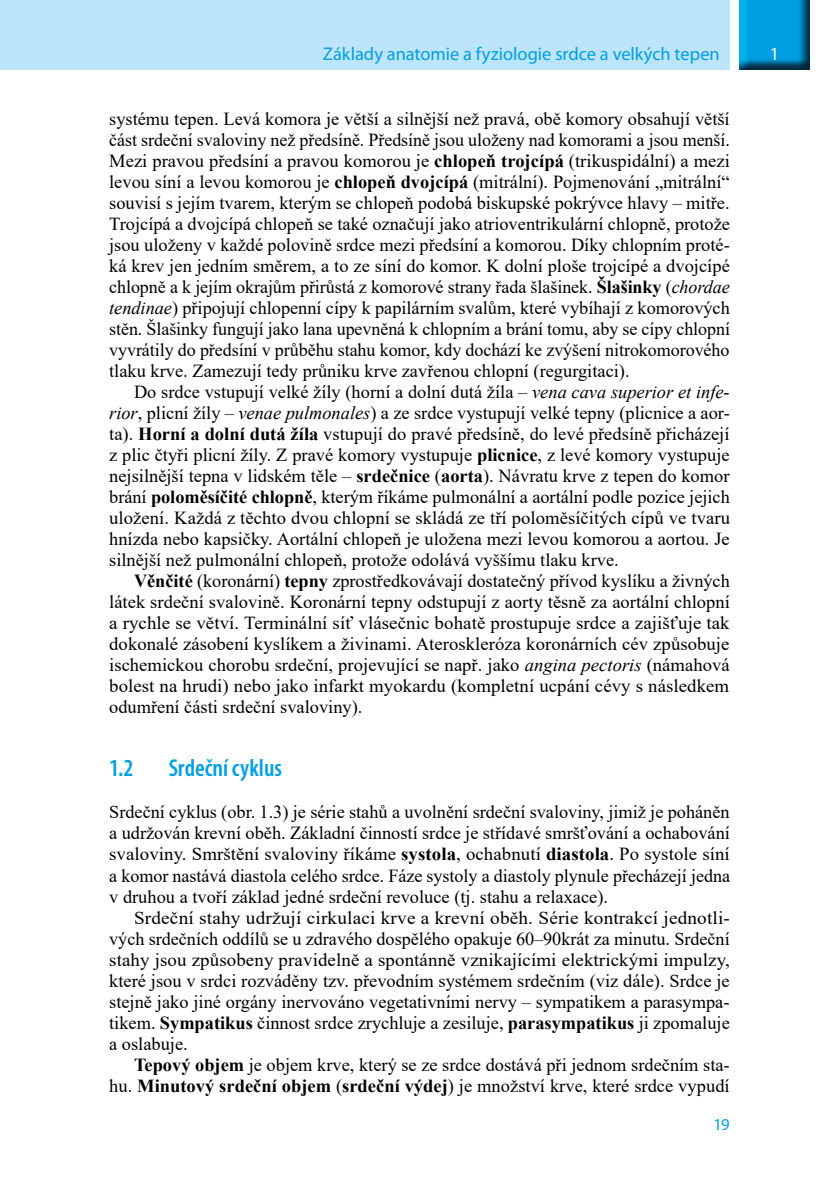
<style>
.page{position:relative;width:829px;height:1191px;background:#fff}
.page>*{position:absolute;margin:0;border:0;box-sizing:border-box;transform-origin:0 0}
.t1{font:600 condensed 24.5px "Myriad Pro";color:#009fe3}
.t2{font:18.38px/21px "Times New Roman";color:#000;text-align:justify}
.t3{font:18.38px/21px "Times New Roman";color:#000;text-align:justify;scale:1.05 1}
.t4{font:18.38px "Myriad Pro";color:#009fe3}
.t5{font:18.38px "Myriad Pro";color:#fff}
.t6{font:16.62px "Myriad Pro";color:#009fe3}
.s1{font-weight:700}
.s2{font-style:italic}
</style>
<div class="page">
<div style="left:0;top:0;width:729px;height:69px;background:#bce4fa"></div>
<img style="left:739px;top:0;width:70px;height:69px">
<p class="t4" style="left:323px;top:42px;width:398px">Základy anatomie a fyziologie srdce a velkých tepen</p>
<p class="t5" style="left:769px;top:42px;width:11px">1</p>
<p class="t2" style="left:109px;top:108px;width:622px">systému tepen. Levá komora je větší a silnější než pravá, obě komory obsahují větší část srdeční svaloviny než předsíně. Předsíně jsou uloženy nad komorami a jsou menší.<br>Mezi pravou předsíní a pravou komorou je <span class="s1">chlopeň trojcípá</span> (trikuspidální) a mezi levou síní a levou komorou je <span class="s1">chlopeň dvojcípá</span> (mitrální). Pojmenování „mitrální“ souvisí s jejím tvarem, kterým se chlopeň podobá biskupské pokrývce hlavy – mitře.<br>Trojcípá a dvojcípá chlopeň se také označují jako atrioventrikulární chlopně, protože jsou uloženy v každé polovině srdce mezi předsíní a komorou. Díky chlopním proté&shy;ká krev jen jedním směrem, a to ze síní do komor. K dolní ploše trojcípé a dvojcípé chlopně a k jejím okrajům přirůstá z komorové strany řada šlašinek. <span class="s1">Šlašinky</span> (<span class="s2">chordae tendinae</span>) připojují chlopenní cípy k papilárním svalům, které vybíhají z komorových stěn. Šlašinky fungují jako lana upevněná k chlopním a brání tomu, aby se cípy chlopní vyvrátily do předsíní v průběhu stahu komor, kdy dochází ke zvýšení nitrokomorového tlaku krve. Zamezují tedy průniku krve zavřenou chlopní (regurgitaci).</p>
<p class="t2" style="left:109px;top:381px;width:622px;text-indent:25px">Do srdce vstupují velké žíly (horní a dolní dutá žíla – <span class="s2">vena cava superior et infe&shy;rior</span>, plicní žíly – <span class="s2">venae pulmonales</span>) a ze srdce vystupují velké tepny (plicnice a aor&shy;ta). <span class="s1">Horní a dolní dutá žíla</span> vstupují do pravé předsíně, do levé předsíně přicházejí z plic čtyři plicní žíly. Z pravé komory vystupuje <span class="s1">plicnice</span>, z levé komory vystupuje nejsilnější tepna v lidském těle – <span class="s1">srdečnice</span> (<span class="s1">aorta</span>). Návratu krve z tepen do komor brání <span class="s1">poloměsíčité chlopně</span>, kterým říkáme pulmonální a aortální podle pozice jejich uložení. Každá z těchto dvou chlopní se skládá ze tří poloměsíčitých cípů ve tvaru hnízda nebo kapsičky. Aortální chlopeň je uložena mezi levou komorou a aortou. Je silnější než pulmonální chlopeň, protože odolává vyššímu tlaku krve.</p>
<p class="t2" style="left:109px;top:570px;width:622px;text-indent:25px"><span class="s1">Věnčité</span> (koronární) <span class="s1">tepny</span> zprostředkovávají dostatečný přívod kyslíku a živných látek srdeční svalovině. Koronární tepny odstupují z aorty těsně za aortální chlopní a rychle se větví. Terminální síť vlásečnic bohatě prostupuje srdce a zajišťuje tak dokonalé zásobení kyslíkem a živinami. Ateroskleróza koronárních cév způsobuje ischemickou chorobu srdeční, projevující se např. jako <span class="s2">angina pectoris</span> (námahová bolest na hrudi) nebo jako infarkt myokardu (kompletní ucpání cévy s následkem odumření části srdeční svaloviny).</p>
<h1 class="t1" style="left:109px;top:753px;width:26px">1.2</h1>
<h1 class="t1" style="left:169px;top:753px;width:115px">Srdeční cyklus</h1>
<p class="t2" style="left:109px;top:801px;width:622px">Srdeční cyklus (obr. 1.3) je série stahů a uvolnění srdeční svaloviny, jimiž je poháněn a udržován krevní oběh. Základní činností srdce je střídavé smršťování a ochabování svaloviny. Smrštění svaloviny říkáme <span class="s1">systola</span>, ochabnutí <span class="s1">diastola</span>. Po systole síní a komor nastává diastola celého srdce. Fáze systoly a diastoly plynule přecházejí jedna v druhou a tvoří základ jedné srdeční revoluce (tj. stahu a relaxace).</p>
<p class="t3" style="left:109px;top:906px;width:592px;text-indent:25px">Srdeční stahy udržují cirkulaci krve a krevní oběh. Série kontrakcí jednotli&shy;vých srdečních oddílů se u zdravého dospělého opakuje 60–90krát za minutu. Srdeční stahy jsou způsobeny pravidelně a spontánně vznikajícími elektrickými impulzy, které jsou v srdci rozváděny tzv. převodním systémem srdečním (viz dále). Srdce je stejně jako jiné orgány inervováno vegetativními nervy – sympatikem a parasympa&shy;tikem. <span class="s1">Sympatikus</span> činnost srdce zrychluje a zesiluje, <span class="s1">parasympatikus</span> ji zpomaluje a oslabuje.</p>
<p class="t2" style="left:109px;top:1053px;width:622px;text-align:right"><span class="s1">Tepový objem</span> je objem krve, který se ze srdce dostává při jednom srdečním sta&shy;hu. <span class="s1">Minutový srdeční objem</span> (<span class="s1">srdeční výdej</span>) je množství krve, které srdce vypudí</p>
<p class="t6" style="left:713px;top:1114px;width:18px">19</p>
</div>
